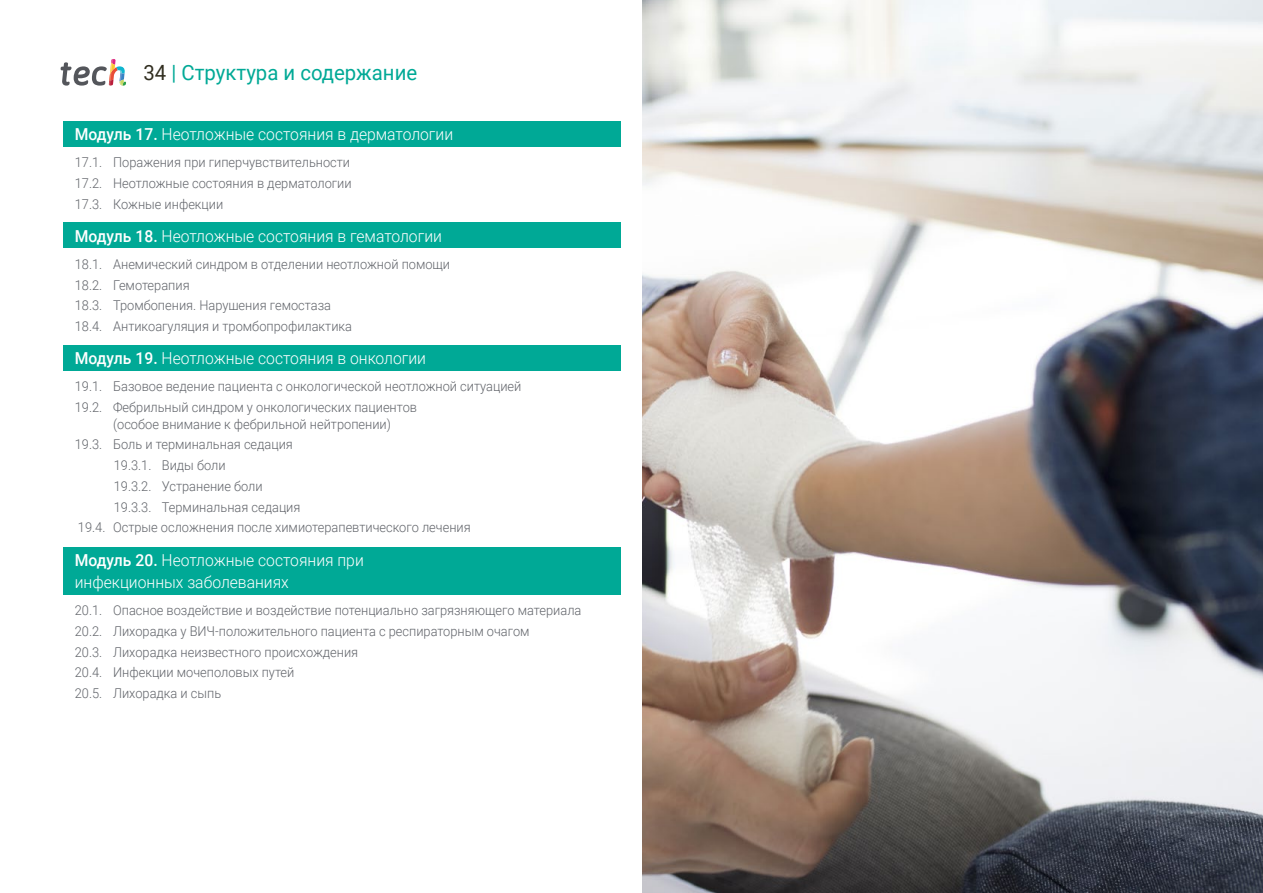
<style>
.page{position:relative;width:1263px;height:893px;background:#fff}
.page>*{position:absolute;margin:0;border:0;box-sizing:border-box;transform-origin:0 0}
.t1{font:21px "Roboto";color:#00a996}
.t2{font:300 16.5px/22.5px "Roboto";color:#fff;scale:.95 1}
.t3{font:300 13.5px/20.7px "Roboto";color:#61646a;scale:.95 1}
.s1{color:#312e20}
.s2{font-weight:500}
</style>
<div class="page">
<img style="left:642px;top:0;width:621px;height:893px">
<svg style="left:61px;top:59px;width:65px;height:27px"></svg>
<div style="left:64px;top:121px;width:557px;height:25px;background:#00a996"></div>
<div style="left:64px;top:223px;width:557px;height:25px;background:#00a996"></div>
<div style="left:64px;top:345px;width:557px;height:25px;background:#00a996"></div>
<div style="left:64px;top:547px;width:557px;height:47px;background:#00a996"></div>
<h1 class="t1" style="left:144px;top:57px;width:275px"><span class="s1">34</span> | Структура и содержание</h1>
<p class="t2" style="left:75px;top:122px;width:400px"><span class="s2">Модуль 17.</span> Неотложные состояния в дерматологии</p>
<p class="t3" style="left:75px;top:151px;width:293px;text-align:justify">17.1. Поражения при гиперчувствительности 17.2. Неотложные состояния в дерматологии 17.3. Кожные инфекции</p>
<p class="t2" style="left:75px;top:224px;width:388px"><span class="s2">Модуль 18.</span> Неотложные состояния в гематологии</p>
<p class="t3" style="left:75px;top:253px;width:397px">18.1. Анемический синдром в отделении неотложной помощи 18.2. Гемотерапия<br>18.3. Тромбопения. Нарушения гемостаза<br>18.4. Антикоагуляция и тромбопрофилактика</p>
<p class="t2" style="left:75px;top:346px;width:371px"><span class="s2">Модуль 19.</span> Неотложные состояния в онкологии</p>
<p class="t3" style="left:75px;top:376px;width:472px">19.1. Базовое ведение пациента с онкологической неотложной ситуацией<br>19.2. Фебрильный синдром у онкологических пациентов</p>
<p class="t3" style="left:113px;top:413px;width:294px">(особое внимание к фебрильной нейтропении)</p>
<p class="t3" style="left:75px;top:434px;width:231px">19.3. Боль и терминальная седация</p>
<p class="t3" style="left:114px;top:454px;width:119px">19.3.1. Виды боли</p>
<p class="t3" style="left:114px;top:475px;width:158px">19.3.2. Устранение боли</p>
<p class="t3" style="left:114px;top:496px;width:198px">19.3.3. Терминальная седация</p>
<p class="t3" style="left:78px;top:517px;width:415px">19.4. Острые осложнения после химиотерапевтического лечения</p>
<p class="t2" style="left:75px;top:548px;width:306px"><span class="s2">Модуль 20.</span> Неотложные состояния при инфекционных заболеваниях</p>
<p class="t3" style="left:75px;top:599px;width:535px">20.1. Опасное воздействие и воздействие потенциально загрязняющего материала 20.2. Лихорадка у ВИЧ-положительного пациента с респираторным очагом<br>20.3. Лихорадка неизвестного происхождения<br>20.4. Инфекции мочеполовых путей<br>20.5. Лихорадка и сыпь</p>
</div>
